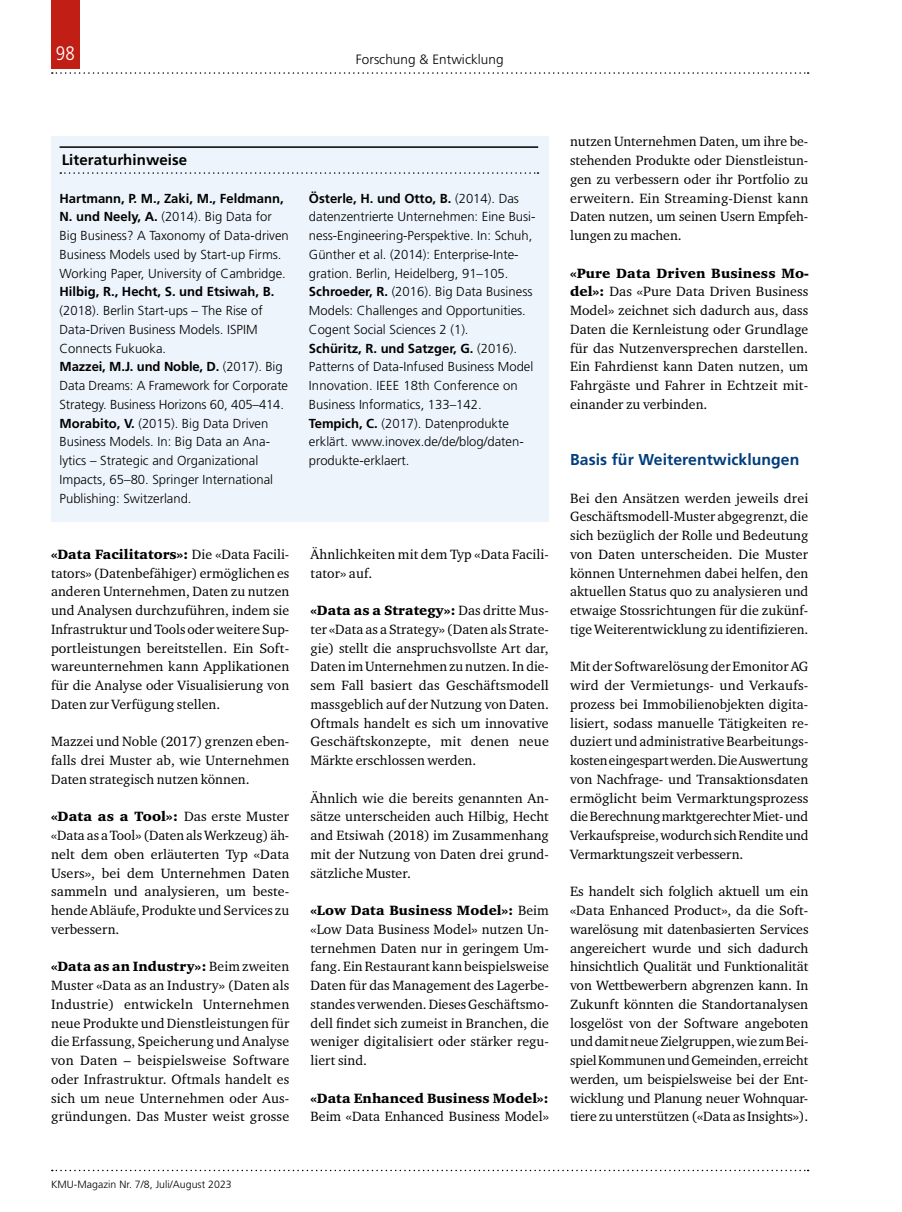
<style>
.page{position:relative;width:902px;height:1212px;background:#fff}
.page>*{position:absolute;margin:0;border:0;box-sizing:border-box;transform-origin:0 0}
.t1{font:300 condensed 19.5px "Frutiger LT Std";color:#fff}
.t2{font:700 15.75px "Frutiger LT Std";letter-spacing:.005em;color:#003d7c}
.t3{font:700 15px "Frutiger LT Std";letter-spacing:.005em;color:#000}
.t4{font:13.8px/18.8px "Charter ITC Std";letter-spacing:.005em;color:#000;text-align:justify}
.t5{font:900 13.8px "Charter ITC Std";color:#000}
.t6{font:300 13.5px "Frutiger LT Std";letter-spacing:.005em;color:#000}
.t7{font:300 13.05px/18.8px "Frutiger LT Std";color:#000}
.t8{font:700 13.05px "Frutiger LT Std";color:#000}
.t9{font:300 10.5px "Frutiger LT Std";letter-spacing:.005em;color:#000}
.s1{font-weight:700}
.s2{font-weight:900}
</style>
<div class="page">
<svg style="left:52px;top:72px;width:756px;height:2px"></svg>
<div style="left:51px;top:0;width:29px;height:68px;background:#c11e15"></div>
<svg style="left:52px;top:1170px;width:756px;height:1px"></svg>
<div style="left:51px;top:136px;width:498px;height:385px;background:#eef4fb"></div>
<hr style="left:60px;top:146px;width:478px;height:2px;background:#000">
<svg style="left:60px;top:172px;width:478px;height:2px"></svg>
<h1 class="t1" style="left:56px;top:42px;width:20px">98</h1>
<p class="t6" style="left:356px;top:51px;width:149px">Forschung &amp; Entwicklung</p>
<p class="t3" style="left:62px;top:151px;width:127px">Literaturhinweise</p>
<p class="t7" style="left:60px;top:189px;width:231px"><span class="s1">Hartmann, P. M., Zaki, M., Feldmann, N. und Neely, A.</span> (2014). Big Data for Big Business? A Taxonomy of Data-driven Business Models used by Start-up Firms.<br>Working Paper, University of Cambridge.</p>
<p class="t8" style="left:60px;top:284px;width:216px">Hilbig, R., Hecht, S. und Etsiwah, B.</p>
<p class="t7" style="left:60px;top:301px;width:230px">(2018). Berlin Start-ups – The Rise of Data-Driven Business Models. ISPIM Connects Fukuoka.<br><span class="s1">Mazzei, M.J. und Noble, D.</span> (2017). Big Data Dreams: A Framework for Corporate Strategy. Business Horizons 60, 405–414.<br><span class="s1">Morabito, V.</span> (2015). Big Data Driven Business Models. In: Big Data an Ana&shy;lytics – Strategic and Organizational Impacts, 65–80. Springer International Publishing: Switzerland.</p>
<p class="t4" style="left:51px;top:544px;width:240px"><span class="s2">«Data Facilitators»:</span> Die «Data Facili&shy;tators» (Datenbefähiger) ermöglichen es anderen Unternehmen, Daten zu nutzen und Analysen durchzuführen, indem sie Infrastruktur und Tools oder weitere Sup&shy;portleistungen bereitstellen. Ein Soft&shy;wareunternehmen kann Applikationen für die Analyse oder Visualisierung von Daten zur Verfügung stellen.</p>
<p class="t4" style="left:51px;top:732px;width:240px">Mazzei und Noble (2017) grenzen eben&shy;falls drei Muster ab, wie Unternehmen Daten strategisch nutzen können.</p>
<p class="t4" style="left:51px;top:807px;width:240px"><span class="s2">«Data as a Tool»:</span> Das erste Muster «Data as a Tool» (Daten als Werkzeug) äh&shy;nelt dem oben erläuterten Typ «Data Users», bei dem Unternehmen Daten sammeln und analysieren, um beste&shy;hende Abläufe, Produkte und Services zu verbessern.</p>
<p class="t4" style="left:51px;top:957px;width:240px"><span class="s2">«Data as an Industry»:</span> Beim zweiten Muster «Data as an Industry» (Daten als Industrie) entwickeln Unternehmen neue Produkte und Dienstleistungen für die Erfassung, Speicherung und Analyse von Daten – beispielsweise Software oder Infrastruktur. Oftmals handelt es sich um neue Unternehmen oder Aus&shy;gründungen. Das Muster weist grosse</p>
<p class="t7" style="left:309px;top:189px;width:228px"><span class="s1">Österle, H. und Otto, B.</span> (2014). Das datenzentrierte Unternehmen: Eine Busi&shy;ness-Engineering-Perspektive. In: Schuh, Günther et al. (2014): Enterprise-Inte&shy;gration. Berlin, Heidelberg, 91–105.<br><span class="s1">Schroeder, R.</span> (2016). Big Data Business Models: Challenges and Opportunities.<br>Cogent Social Sciences 2 (1).<br><span class="s1">Schüritz, R. und Satzger, G.</span> (2016).<br>Patterns of Data-Infused Business Model Innovation. IEEE 18th Conference on Business Informatics, 133–142.<br><span class="s1">Tempich, C.</span> (2017). Datenprodukte erklärt. www.inovex.de/de/blog/daten&shy;produkte-erklaert.</p>
<p class="t4" style="left:310px;top:544px;width:240px">Ähnlichkeiten mit dem Typ «Data Facili&shy;tator» auf.</p>
<p class="t4" style="left:310px;top:601px;width:240px"><span class="s2">«Data as a Strategy»:</span> Das dritte Mus&shy;ter «Data as a Strategy» (Daten als Strate&shy;gie) stellt die anspruchsvollste Art dar, Daten im Unternehmen zu nutzen. In die&shy;sem Fall basiert das Geschäftsmodell massgeblich auf der Nutzung von Daten.<br>Oftmals handelt es sich um innovative Geschäftskonzepte, mit denen neue Märkte erschlossen werden.</p>
<p class="t4" style="left:310px;top:788px;width:240px">Ähnlich wie die bereits genannten An&shy;sätze unterscheiden auch Hilbig, Hecht and Etsiwah (2018) im Zusammenhang mit der Nutzung von Daten drei grund&shy;sätzliche Muster.</p>
<p class="t4" style="left:310px;top:901px;width:240px"><span class="s2">«Low Data Business Model»:</span> Beim «Low Data Business Model» nutzen Un&shy;ternehmen Daten nur in geringem Um&shy;fang. Ein Restaurant kann beispielsweise Daten für das Management des Lagerbe&shy;standes verwenden. Dieses Geschäftsmo&shy;dell findet sich zumeist in Branchen, die weniger digitalisiert oder stärker regu&shy;liert sind.</p>
<p class="t5" style="left:310px;top:1089px;width:240px">«Data Enhanced Business Model»:</p>
<p class="t4" style="left:310px;top:1107px;width:240px">Beim «Data Enhanced Business Model»</p>
<p class="t4" style="left:570px;top:132px;width:240px">nutzen Unternehmen Daten, um ihre be&shy;stehenden Produkte oder Dienstleistun&shy;gen zu verbessern oder ihr Portfolio zu erweitern. Ein Streaming-Dienst kann Daten nutzen, um seinen Usern Empfeh&shy;lungen zu machen.</p>
<p class="t4" style="left:570px;top:263px;width:240px"><span class="s2">«Pure Data Driven Business Mo&shy;del»:</span> Das «Pure Data Driven Business Model» zeichnet sich dadurch aus, dass Daten die Kernleistung oder Grundlage für das Nutzenversprechen darstellen.<br>Ein Fahrdienst kann Daten nutzen, um Fahrgäste und Fahrer in Echtzeit mit&shy;einander zu verbinden.</p>
<p class="t2" style="left:570px;top:450px;width:231px">Basis für Weiterentwicklungen</p>
<p class="t4" style="left:570px;top:488px;width:240px">Bei den Ansätzen werden jeweils drei Geschäftsmodell-Muster abgegrenzt, die sich bezüglich der Rolle und Bedeutung von Daten unterscheiden. Die Muster können Unternehmen dabei helfen, den aktuellen Status quo zu analysieren und etwaige Stossrichtungen für die zukünf&shy;tige Weiterentwicklung zu identifizieren.</p>
<p class="t4" style="left:570px;top:657px;width:240px">Mit der Softwarelösung der Emonitor AG wird der Vermietungs- und Verkaufs&shy;prozess bei Immobilienobjekten digita&shy;lisiert, sodass manuelle Tätigkeiten re&shy;duziert und administrative Bearbeitungs&shy;kosten eingespart werden. Die Auswertung von Nachfrage- und Transaktionsdaten ermöglicht beim Vermarktungsprozess die Berechnung marktgerechter Miet- und Verkaufspreise, wodurch sich Rendite und Vermarktungszeit verbessern.</p>
<p class="t4" style="left:570px;top:882px;width:240px">Es handelt sich folglich aktuell um ein «Data Enhanced Product», da die Soft&shy;warelösung mit datenbasierten Services angereichert wurde und sich dadurch hinsichtlich Qualität und Funktionalität von Wettbewerbern abgrenzen kann. In Zukunft könnten die Standortanalysen losgelöst von der Software angeboten und damit neue Zielgruppen, wie zum Bei&shy;spiel Kommunen und Gemeinden, erreicht werden, um beispielsweise bei der Ent&shy;wicklung und Planung neuer Wohnquar&shy;tiere zu unterstützen («Data as Insights»).</p>
<p class="t9" style="left:51px;top:1178px;width:182px">KMU-Magazin Nr. 7/8, Juli/August 2023</p>
</div>
